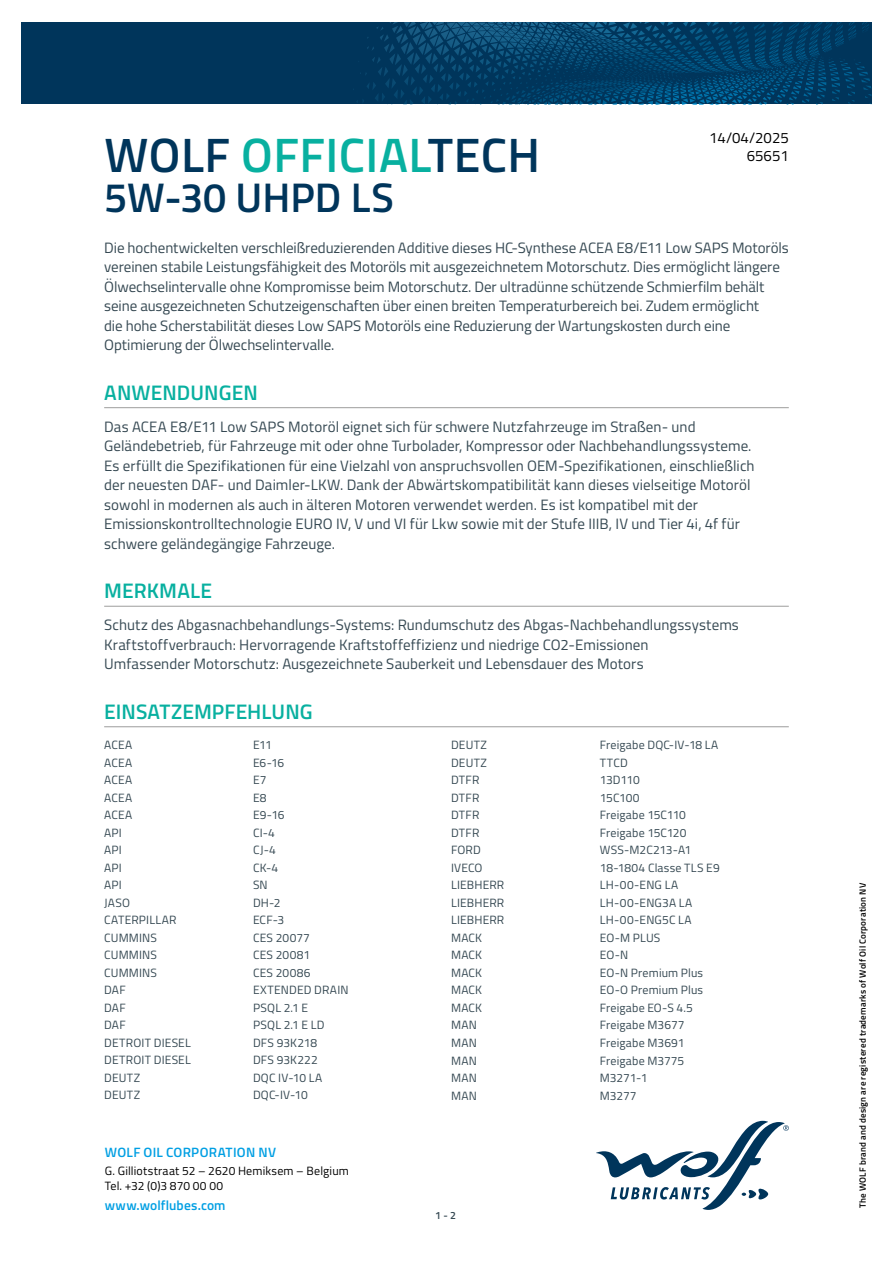
<style>
.page{position:relative;width:893px;height:1263px;background:#fff}
.page>*{position:absolute;margin:0;border:0;box-sizing:border-box;transform-origin:0 0}
.t1{font:600 48.3px "Titillium";letter-spacing:.01em;color:#00355b}
.t2{font:600 41.4px "Titillium";color:#00355b}
.t3{font:600 21px "Titillium";letter-spacing:.005em;color:#08b0a0}
.t4{font:15px/19.5px "Titillium";letter-spacing:.005em;color:#364953}
.t5{font:15px/18px "Titillium";color:#000;text-align:right}
.t6{font:600 13.5px "Titillium";letter-spacing:.015em;color:#009fe3}
.t7{font:12px "Titillium";letter-spacing:.015em;color:#364953}
.t8{font:12px/14.4px "Titillium";letter-spacing:.015em;color:#000}
.t9{font:600 10.5px "Titillium";color:#364953}
.t10{font:600 9px "Titillium";letter-spacing:.025em;color:#000}
.s1{color:#08b0a0}
</style>
<div class="page">
<svg style="left:596px;top:1121px;width:193px;height:89px"></svg>
<svg style="left:21px;top:22px;width:851px;height:82px;background:#013b62"></svg>
<hr style="left:104px;top:407px;width:685px;height:1px;background:#9d9d9c">
<hr style="left:104px;top:606px;width:685px;height:1px;background:#9d9d9c">
<hr style="left:104px;top:726px;width:685px;height:1px;background:#9d9d9c">
<p class="t5" style="left:709px;top:128px;width:81px">14/04/2025<br>65651</p>
<h1 class="t1" style="left:104px;top:118px;width:437px">WOLF <span class="s1">OFFICIAL</span>TECH</h1>
<h2 class="t2" style="left:104px;top:166px;width:291px">5W-30 UHPD LS</h2>
<p class="t4" style="left:104px;top:237px;width:686px">Die hochentwickelten verschleißreduzierenden Additive dieses HC-Synthese ACEA E8/E11 Low SAPS Motoröls vereinen stabile Leistungsfähigkeit des Motoröls mit ausgezeichnetem Motorschutz. Dies ermöglicht längere Ölwechselintervalle ohne Kompromisse beim Motorschutz. Der ultradünne schützende Schmierfilm behält seine ausgezeichneten Schutzeigenschaften über einen breiten Temperaturbereich bei. Zudem ermöglicht<br>die hohe Scherstabilität dieses Low SAPS Motoröls eine Reduzierung der Wartungskosten durch eine Optimierung der Ölwechselintervalle.</p>
<h3 class="t3" style="left:104px;top:376px;width:155px">ANWENDUNGEN</h3>
<p class="t4" style="left:104px;top:416px;width:652px">Das ACEA E8/E11 Low SAPS Motoröl eignet sich für schwere Nutzfahrzeuge im Straßen- und Geländebetrieb, für Fahrzeuge mit oder ohne Turbolader, Kompressor oder Nachbehandlungssysteme.<br>Es erfüllt die Spezifikationen für eine Vielzahl von anspruchsvollen OEM-Spezifikationen, einschließlich der neuesten DAF- und Daimler-LKW. Dank der Abwärtskompatibilität kann dieses vielseitige Motoröl sowohl in modernen als auch in älteren Motoren verwendet werden. Es ist kompatibel mit der Emissionskontrolltechnologie EURO IV, V und VI für Lkw sowie mit der Stufe IIIB, IV und Tier 4i, 4f für schwere geländegängige Fahrzeuge.</p>
<h3 class="t3" style="left:104px;top:575px;width:109px">MERKMALE</h3>
<p class="t4" style="left:104px;top:615px;width:636px">Schutz des Abgasnachbehandlungs-Systems: Rundumschutz des Abgas-Nachbehandlungssystems<br>Kraftstoffverbrauch: Hervorragende Kraftstoffeffizienz und niedrige CO2-Emissionen<br>Umfassender Motorschutz: Ausgezeichnete Sauberkeit und Lebensdauer des Motors</p>
<h3 class="t3" style="left:104px;top:695px;width:210px">EINSATZEMPFEHLUNG</h3>
<p class="t7" style="left:104px;top:736px;width:30px">ACEA</p>
<p class="t7" style="left:253px;top:736px;width:20px">E11</p>
<p class="t7" style="left:104px;top:754px;width:30px">ACEA</p>
<p class="t7" style="left:253px;top:754px;width:33px">E6-16</p>
<p class="t7" style="left:104px;top:771px;width:30px">ACEA</p>
<p class="t7" style="left:253px;top:771px;width:15px">E7</p>
<p class="t7" style="left:104px;top:789px;width:30px">ACEA</p>
<p class="t7" style="left:253px;top:789px;width:15px">E8</p>
<p class="t7" style="left:104px;top:806px;width:30px">ACEA</p>
<p class="t7" style="left:253px;top:806px;width:33px">E9-16</p>
<p class="t7" style="left:104px;top:824px;width:19px">API</p>
<p class="t7" style="left:253px;top:824px;width:24px">CI-4</p>
<p class="t7" style="left:104px;top:841px;width:19px">API</p>
<p class="t7" style="left:253px;top:841px;width:24px">CJ-4</p>
<p class="t7" style="left:104px;top:859px;width:19px">API</p>
<p class="t7" style="left:253px;top:859px;width:27px">CK-4</p>
<p class="t7" style="left:104px;top:876px;width:19px">API</p>
<p class="t7" style="left:253px;top:876px;width:16px">SN</p>
<p class="t7" style="left:104px;top:894px;width:27px">JASO</p>
<p class="t7" style="left:253px;top:894px;width:29px">DH-2</p>
<p class="t7" style="left:104px;top:911px;width:74px">CATERPILLAR</p>
<p class="t7" style="left:253px;top:911px;width:33px">ECF-3</p>
<p class="t7" style="left:104px;top:929px;width:54px">CUMMINS</p>
<p class="t7" style="left:253px;top:929px;width:58px">CES 20077</p>
<p class="t7" style="left:104px;top:946px;width:54px">CUMMINS</p>
<p class="t7" style="left:253px;top:946px;width:59px">CES 20081</p>
<p class="t7" style="left:104px;top:964px;width:54px">CUMMINS</p>
<p class="t7" style="left:253px;top:964px;width:59px">CES 20086</p>
<p class="t7" style="left:104px;top:981px;width:23px">DAF</p>
<p class="t7" style="left:253px;top:981px;width:97px">EXTENDED DRAIN</p>
<p class="t7" style="left:104px;top:999px;width:23px">DAF</p>
<p class="t7" style="left:253px;top:999px;width:57px">PSQL 2.1 E</p>
<p class="t7" style="left:104px;top:1016px;width:23px">DAF</p>
<p class="t7" style="left:253px;top:1016px;width:73px">PSQL 2.1 E LD</p>
<p class="t7" style="left:104px;top:1034px;width:88px">DETROIT DIESEL</p>
<p class="t7" style="left:253px;top:1034px;width:66px">DFS 93K218</p>
<p class="t7" style="left:104px;top:1051px;width:88px">DETROIT DIESEL</p>
<p class="t7" style="left:253px;top:1051px;width:66px">DFS 93K222</p>
<p class="t7" style="left:104px;top:1069px;width:38px">DEUTZ</p>
<p class="t7" style="left:253px;top:1069px;width:71px">DQC IV-10 LA</p>
<p class="t7" style="left:104px;top:1086px;width:38px">DEUTZ</p>
<p class="t7" style="left:253px;top:1086px;width:56px">DQC-IV-10</p>
<p class="t7" style="left:451px;top:736px;width:38px">DEUTZ</p>
<p class="t7" style="left:600px;top:736px;width:120px">Freigabe DQC-IV-18 LA</p>
<p class="t7" style="left:451px;top:754px;width:38px">DEUTZ</p>
<p class="t7" style="left:600px;top:754px;width:29px">TTCD</p>
<p class="t7" style="left:451px;top:771px;width:30px">DTFR</p>
<p class="t7" style="left:600px;top:771px;width:41px">13D110</p>
<p class="t7" style="left:451px;top:789px;width:30px">DTFR</p>
<p class="t7" style="left:600px;top:789px;width:41px">15C100</p>
<p class="t7" style="left:451px;top:806px;width:30px">DTFR</p>
<p class="t7" style="left:600px;top:806px;width:88px">Freigabe 15C110</p>
<p class="t7" style="left:451px;top:824px;width:30px">DTFR</p>
<p class="t7" style="left:600px;top:824px;width:88px">Freigabe 15C120</p>
<p class="t7" style="left:451px;top:841px;width:31px">FORD</p>
<p class="t7" style="left:600px;top:841px;width:93px">WSS-M2C213-A1</p>
<p class="t7" style="left:451px;top:859px;width:33px">IVECO</p>
<p class="t7" style="left:600px;top:859px;width:121px">18-1804 Classe TLS E9</p>
<p class="t7" style="left:451px;top:876px;width:55px">LIEBHERR</p>
<p class="t7" style="left:600px;top:876px;width:80px">LH-00-ENG LA</p>
<p class="t7" style="left:451px;top:894px;width:55px">LIEBHERR</p>
<p class="t7" style="left:600px;top:894px;width:94px">LH-00-ENG3A LA</p>
<p class="t7" style="left:451px;top:911px;width:55px">LIEBHERR</p>
<p class="t7" style="left:600px;top:911px;width:93px">LH-00-ENG5C LA</p>
<p class="t7" style="left:451px;top:929px;width:33px">MACK</p>
<p class="t7" style="left:600px;top:929px;width:62px">EO-M PLUS</p>
<p class="t7" style="left:451px;top:946px;width:33px">MACK</p>
<p class="t7" style="left:600px;top:946px;width:30px">EO-N</p>
<p class="t7" style="left:451px;top:964px;width:33px">MACK</p>
<p class="t7" style="left:600px;top:964px;width:105px">EO-N Premium Plus</p>
<p class="t7" style="left:451px;top:981px;width:33px">MACK</p>
<p class="t7" style="left:600px;top:981px;width:105px">EO-O Premium Plus</p>
<p class="t7" style="left:451px;top:999px;width:33px">MACK</p>
<p class="t7" style="left:600px;top:999px;width:95px">Freigabe EO-S 4.5</p>
<p class="t7" style="left:451px;top:1016px;width:27px">MAN</p>
<p class="t7" style="left:600px;top:1016px;width:86px">Freigabe M3677</p>
<p class="t7" style="left:451px;top:1034px;width:27px">MAN</p>
<p class="t7" style="left:600px;top:1034px;width:86px">Freigabe M3691</p>
<p class="t7" style="left:451px;top:1051px;width:27px">MAN</p>
<p class="t7" style="left:600px;top:1051px;width:86px">Freigabe M3775</p>
<p class="t7" style="left:451px;top:1069px;width:27px">MAN</p>
<p class="t7" style="left:600px;top:1069px;width:49px">M3271-1</p>
<p class="t7" style="left:451px;top:1086px;width:27px">MAN</p>
<p class="t7" style="left:600px;top:1086px;width:38px">M3277</p>
<p class="t6" style="left:105px;top:1142px;width:173px">WOLF OIL CORPORATION NV</p>
<p class="t8" style="left:105px;top:1163px;width:246px">G. Gilliotstraat 52 – 2620 Hemiksem – Belgium<br>Tel. +32 (0)3 870 00 00</p>
<p class="t6" style="left:105px;top:1195px;width:122px">www.wolflubes.com</p>
<p class="t9" style="left:435px;top:1207px;width:22px">1 - 2</p>
<p class="t10" style="left:856px;top:1208px;width:326px;rotate:-90deg">The WOLF brand and design are registered trademarks of Wolf Oil Corporation NV</p>
</div>
